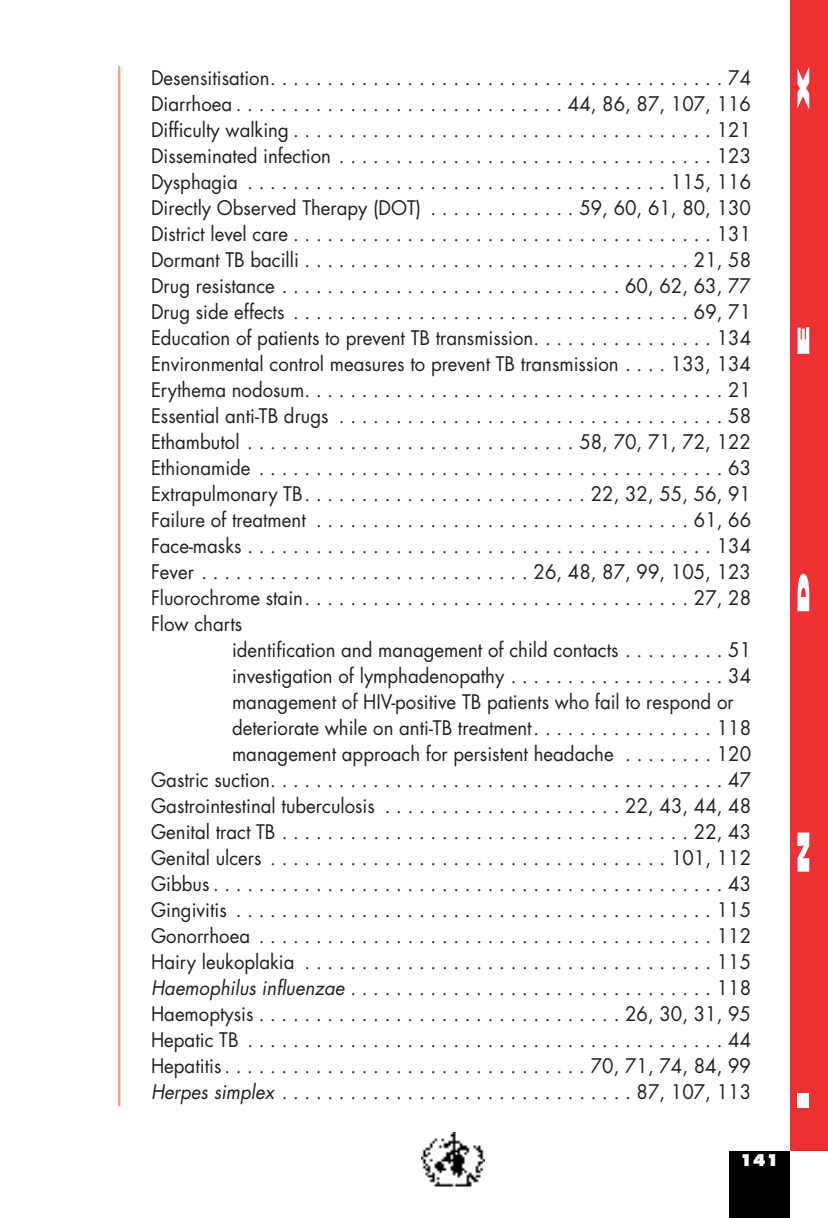
<style>
.page{position:relative;width:828px;height:1218px;background:#fff}
.page>*{position:absolute;margin:0;border:0;box-sizing:border-box;transform-origin:0 0}
.t1{font:19.57px "Futura";color:#231f20;scale:.95 1}
.t2{font:800 15.75px "Futura";color:#fff;scale:3.28 1}
.t3{font:800 15.75px "Futura";color:#fff}
.s1{font-style:italic}
</style>
<div class="page">
<div style="left:790px;top:0;width:38px;height:1150px;background:#ee3032"></div>
<div style="left:729px;top:1150px;width:61px;height:67px;background:#000"></div>
<img style="left:421px;top:1132px;width:63px;height:55px">
<hr style="left:118px;top:66px;width:2px;height:1040px;background:#f69c85">
<p class="t1" style="left:151px;top:68px;width:633px">Desensitisation. . . . . . . . . . . . . . . . . . . . . . . . . . . . . . . . . . . . . . . . 74</p>
<p class="t1" style="left:151px;top:94px;width:633px">Diarrhoea . . . . . . . . . . . . . . . . . . . . . . . . . . . . . 44, 86, 87, 107, 116</p>
<p class="t1" style="left:151px;top:120px;width:633px">Difficulty walking . . . . . . . . . . . . . . . . . . . . . . . . . . . . . . . . . . . . . 121</p>
<p class="t1" style="left:151px;top:146px;width:633px">Disseminated infection . . . . . . . . . . . . . . . . . . . . . . . . . . . . . . . . . 123</p>
<p class="t1" style="left:151px;top:172px;width:633px">Dysphagia . . . . . . . . . . . . . . . . . . . . . . . . . . . . . . . . . . . . . 115, 116</p>
<p class="t1" style="left:151px;top:198px;width:633px">Directly Observed Therapy (DOT) . . . . . . . . . . . . . 59, 60, 61, 80, 130</p>
<p class="t1" style="left:151px;top:224px;width:633px">District level care . . . . . . . . . . . . . . . . . . . . . . . . . . . . . . . . . . . . . 131</p>
<p class="t1" style="left:151px;top:250px;width:633px">Dormant TB bacilli . . . . . . . . . . . . . . . . . . . . . . . . . . . . . . . . . . 21, 58</p>
<p class="t1" style="left:151px;top:276px;width:633px">Drug resistance . . . . . . . . . . . . . . . . . . . . . . . . . . . . . . 60, 62, 63, 77</p>
<p class="t1" style="left:151px;top:302px;width:633px">Drug side effects . . . . . . . . . . . . . . . . . . . . . . . . . . . . . . . . . . . 69, 71</p>
<p class="t1" style="left:151px;top:328px;width:633px">Education of patients to prevent TB transmission. . . . . . . . . . . . . . . . 134</p>
<p class="t1" style="left:151px;top:354px;width:633px">Environmental control measures to prevent TB transmission . . . . 133, 134</p>
<p class="t1" style="left:151px;top:380px;width:633px">Erythema nodosum. . . . . . . . . . . . . . . . . . . . . . . . . . . . . . . . . . . . . 21</p>
<p class="t1" style="left:151px;top:406px;width:633px">Essential anti-TB drugs . . . . . . . . . . . . . . . . . . . . . . . . . . . . . . . . . . 58</p>
<p class="t1" style="left:151px;top:432px;width:633px">Ethambutol . . . . . . . . . . . . . . . . . . . . . . . . . . . . . 58, 70, 71, 72, 122</p>
<p class="t1" style="left:151px;top:458px;width:633px">Ethionamide . . . . . . . . . . . . . . . . . . . . . . . . . . . . . . . . . . . . . . . . . 63</p>
<p class="t1" style="left:151px;top:484px;width:633px">Extrapulmonary TB. . . . . . . . . . . . . . . . . . . . . . . . . 22, 32, 55, 56, 91</p>
<p class="t1" style="left:151px;top:510px;width:633px">Failure of treatment . . . . . . . . . . . . . . . . . . . . . . . . . . . . . . . . . 61, 66</p>
<p class="t1" style="left:151px;top:536px;width:633px">Face-masks . . . . . . . . . . . . . . . . . . . . . . . . . . . . . . . . . . . . . . . . . 134</p>
<p class="t1" style="left:151px;top:562px;width:633px">Fever . . . . . . . . . . . . . . . . . . . . . . . . . . . . . 26, 48, 87, 99, 105, 123</p>
<p class="t1" style="left:151px;top:588px;width:633px">Fluorochrome stain. . . . . . . . . . . . . . . . . . . . . . . . . . . . . . . . . . 27, 28</p>
<p class="t1" style="left:151px;top:614px;width:98px">Flow charts</p>
<p class="t1" style="left:232px;top:640px;width:548px">identification and management of child contacts . . . . . . . . . 51</p>
<p class="t1" style="left:232px;top:666px;width:548px">investigation of lymphadenopathy . . . . . . . . . . . . . . . . . . . 34</p>
<p class="t1" style="left:232px;top:692px;width:530px">management of HIV-positive TB patients who fail to respond or</p>
<p class="t1" style="left:232px;top:718px;width:548px">deteriorate while on anti-TB treatment. . . . . . . . . . . . . . . . 118</p>
<p class="t1" style="left:232px;top:744px;width:548px">management approach for persistent headache . . . . . . . . 120</p>
<p class="t1" style="left:151px;top:770px;width:633px">Gastric suction. . . . . . . . . . . . . . . . . . . . . . . . . . . . . . . . . . . . . . . . 47</p>
<p class="t1" style="left:151px;top:796px;width:633px">Gastrointestinal tuberculosis . . . . . . . . . . . . . . . . . . . . . 22, 43, 44, 48</p>
<p class="t1" style="left:151px;top:822px;width:633px">Genital tract TB . . . . . . . . . . . . . . . . . . . . . . . . . . . . . . . . . . . . 22, 43</p>
<p class="t1" style="left:151px;top:848px;width:633px">Genital ulcers . . . . . . . . . . . . . . . . . . . . . . . . . . . . . . . . . . . 101, 112</p>
<p class="t1" style="left:151px;top:874px;width:633px">Gibbus . . . . . . . . . . . . . . . . . . . . . . . . . . . . . . . . . . . . . . . . . . . . . 43</p>
<p class="t1" style="left:151px;top:900px;width:633px">Gingivitis . . . . . . . . . . . . . . . . . . . . . . . . . . . . . . . . . . . . . . . . . . 115</p>
<p class="t1" style="left:151px;top:926px;width:633px">Gonorrhoea . . . . . . . . . . . . . . . . . . . . . . . . . . . . . . . . . . . . . . . . 112</p>
<p class="t1" style="left:151px;top:952px;width:633px">Hairy leukoplakia . . . . . . . . . . . . . . . . . . . . . . . . . . . . . . . . . . . . 115</p>
<p class="t1" style="left:151px;top:978px;width:633px"><span class="s1">Haemophilus influenzae</span> . . . . . . . . . . . . . . . . . . . . . . . . . . . . . . . . 1 1 8</p>
<p class="t1" style="left:151px;top:1004px;width:633px">Haemoptysis . . . . . . . . . . . . . . . . . . . . . . . . . . . . . . . . 26, 30, 31, 95</p>
<p class="t1" style="left:151px;top:1030px;width:633px">Hepatic TB . . . . . . . . . . . . . . . . . . . . . . . . . . . . . . . . . . . . . . . . . . 44</p>
<p class="t1" style="left:151px;top:1056px;width:633px">Hepatitis . . . . . . . . . . . . . . . . . . . . . . . . . . . . . . . . 70, 71, 74, 84, 99</p>
<p class="t1" style="left:151px;top:1082px;width:633px"><span class="s1">Herpes simplex</span> . . . . . . . . . . . . . . . . . . . . . . . . . . . . . . . 8 7 , 1 0 7 , 1 1 3</p>
<p class="t3" style="left:740px;top:1153px;width:41px">141</p>
<p class="t2" style="left:796px;top:110px;width:15px;rotate:-90deg">X</p>
<p class="t2" style="left:796px;top:357px;width:11px;rotate:-90deg">E</p>
<p class="t2" style="left:796px;top:614px;width:15px;rotate:-90deg">D</p>
<p class="t2" style="left:796px;top:874px;width:15px;rotate:-90deg">N</p>
<p class="t2" style="left:796px;top:1110px;width:8px;rotate:-90deg">I</p>
</div>
